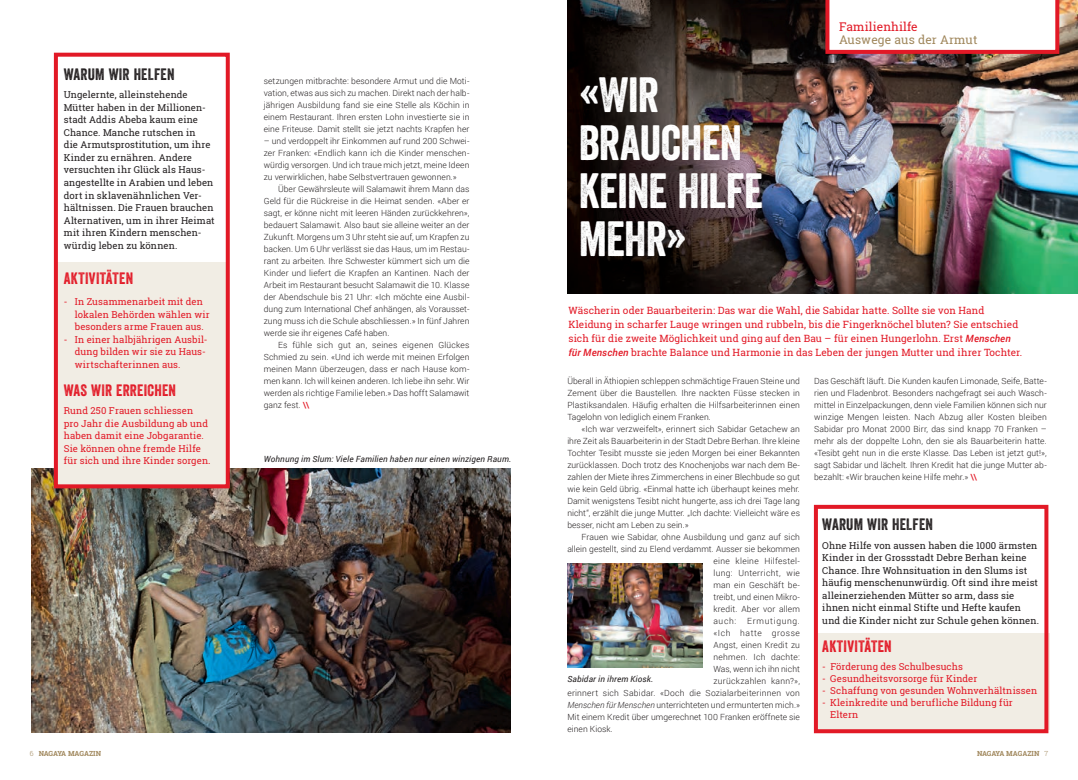
<style>
.page{position:relative;width:1078px;height:780px;background:#fff}
.page>*{position:absolute;margin:0;border:0;box-sizing:border-box;transform-origin:0 0}
.N_Head_M{font:48px/48px "Veneer";letter-spacing:-.015em;color:#fff}
.N_BU{font:16px "Veneer";letter-spacing:.02em;color:#e21926}
.N_Head_S{font:16px "Veneer";letter-spacing:.015em;color:#231f20}
.t1{font:12px "Roboto Slab";letter-spacing:.01em;color:#a0875c}
.t2{font:12px "Roboto Slab";letter-spacing:.01em;color:#e21926}
.N_Intro{font:10px/14px "Roboto Slab";letter-spacing:.005em;color:#e21926}
.Infokasten_Copy{font:9.5px/12.5px "Roboto Slab";letter-spacing:.01em;color:#231f20}
.N_BU-2{font:9.5px/12.5px "Roboto Slab";letter-spacing:.01em;color:#e21926}
.Infokasten_Copy-2{font:9.5px/12.5px "Roboto Slab";letter-spacing:.01em;color:#e21926}
.N__copy{font:300 8.5px/12px "Roboto";letter-spacing:.01em;color:#231f20;text-align:justify}
.N_BU-3{font:italic 8.5px "Roboto";letter-spacing:.02em;color:#231f20}
.N__copy-2{font:300 8.5px "Roboto";letter-spacing:.03em;color:#231f20}
.N__copy-3{font:300 8.5px "Roboto";letter-spacing:.035em;color:#231f20}
.N__copy-4{font:300 8.5px "Roboto";letter-spacing:.04em;color:#231f20}
.N__copy-5{font:300 8.5px "Roboto";letter-spacing:.07em;color:#231f20}
.N__copy-6{font:300 8.5px "Roboto";letter-spacing:.08em;color:#231f20}
.t3{font:700 7px "Roboto Slab";color:#a0875c}
.s1{font-size:10px}
.s2{font-weight:500;color:#e21926}
.s3{font-family:"Roboto";font-weight:500;font-style:italic}
.s4{font-style:italic}
.s5{font-weight:300}
</style>
<div class="page">
<img style="left:567px;top:0;width:510px;height:293px">
<img style="left:31px;top:468px;width:479px;height:264px">
<div style="left:817px;top:633px;width:231px;height:96px;background:#f1ede4"></div>
<div style="left:813px;top:505px;width:235px;height:228px;border:4px solid #e21926"></div>
<div style="left:56px;top:262px;width:172px;height:225px;background:#f1ede4"></div>
<div style="left:54px;top:53px;width:176px;height:435px;border:4px solid #e21926"></div>
<img style="left:567px;top:563px;width:135px;height:104px">
<svg style="left:825px;top:0;width:233px;height:54px"></svg>
<p class="N_Head_S" style="left:64px;top:64px;width:112px">WARUM WIR HELFEN</p>
<p class="Infokasten_Copy" style="left:64px;top:89px;width:148px">Ungelernte, alleinstehende<br>Mütter haben in der Millionen&shy;stadt Addis Abeba kaum eine<br>Chance. Manche rutschen in die Armutsprostitution, um ihre<br>Kinder zu ernähren. Andere versuchten ihr Glück als Haus-</p>
<p class="Infokasten_Copy" style="left:64px;top:176px;width:152px">angestellte in Arabien und leben dort in sklavenähnlichen Ver&shy;hältnissen. Die Frauen brauchen<br>Alternativen, um in ihrer Heimat mit ihren Kindern menschen&shy;würdig leben zu können.</p>
<p class="N_BU" style="left:64px;top:268px;width:71px">AKTIVITÄTEN</p>
<p class="Infokasten_Copy-2" style="left:75px;top:295px;width:136px;text-indent:-11px">- In Zusammenarbeit mit den lokalen Behörden wählen wir besonders arme Frauen aus.</p>
<p class="Infokasten_Copy-2" style="left:75px;top:333px;width:134px;text-indent:-11px">- In einer halbjährigen Ausbil&shy;dung bilden wir sie zu Haus&shy;wirtschafterinnen aus.</p>
<p class="N_BU" style="left:64px;top:380px;width:114px">WAS WIR ERREICHEN</p>
<p class="N_BU-2" style="left:64px;top:404px;width:148px">Rund 250 Frauen schliessen<br>pro Jahr die Ausbildung ab und haben damit eine Jobgarantie.<br>Sie können ohne fremde Hilfe für sich und ihre Kinder sorgen<span class="s1">.</span></p>
<p class="N__copy" style="left:264px;top:75px;width:207px">setzungen mitbrachte: besondere Armut und die Moti&shy;vation, etwas aus sich zu machen. Direkt nach der halb&shy;jährigen Ausbildung fand sie eine Stelle als Köchin in einem Restaurant. Ihren ersten Lohn investierte sie in eine Friteuse. Damit stellt sie jetzt nachts Krapfen her</p>
<p class="N__copy" style="left:264px;top:135px;width:207px">– und verdoppelt ihr Einkommen auf rund 200 Schwei&shy;zer Franken: «Endlich kann ich die Kinder menschen&shy;würdig versorgen. Und ich traue mich jetzt, meine Ideen zu verwirklichen, habe Selbstvertrauen gewonnen.»</p>
<p class="N__copy" style="left:264px;top:183px;width:207px;text-indent:14px">Über Gewährsleute will Salamawit ihrem Mann das Geld für die Rückreise in die Heimat senden. «Aber er sagt, er könne nicht mit leeren Händen zurückkehren», bedauert Salamawit. Also baut sie alleine weiter an der Zukunft. Morgens um 3 Uhr steht sie auf, um Krapfen zu backen. Um 6 Uhr verlässt sie das Haus, um im Restau&shy;rant zu arbeiten. Ihre Schwester kümmert sich um die Kinder und liefert die Krapfen an Kantinen. Nach der Arbeit im Restaurant besucht Salamawit die 10. Klasse der Abendschule bis 21 Uhr: «Ich möchte eine Ausbil&shy;dung zum International Chef anhängen, als Vorausset&shy;zung muss ich die Schule abschliessen.» In fünf Jahren werde sie ihr eigenes Café haben.</p>
<p class="N__copy" style="left:264px;top:339px;width:207px;text-indent:14px">Es fühle sich gut an, seines eigenen Glückes Schmied zu sein. «Und ich werde mit meinen Erfolgen meinen Mann überzeugen, dass er nach Hause kom&shy;men kann. Ich will keinen anderen. Ich liebe ihn sehr. Wir werden als richtige Familie leben.» Das hofft Salamawit ganz fest. <span class="s2">\\</span></p>
<p class="N_BU-3" style="left:264px;top:453px;width:249px">Wohnung im Slum: Viele Familien haben nur einen winzigen Raum.</p>
<p class="N_Head_M" style="left:578px;top:70px;width:165px">«WIR<br>BRAUCHEN</p>
<p class="N_Head_M" style="left:578px;top:166px;width:186px">KEINE HILFE</p>
<p class="N_Head_M" style="left:578px;top:214px;width:109px">MEHR»</p>
<p class="t2" style="left:839px;top:18px;width:80px">Familienhilfe</p>
<p class="t1" style="left:839px;top:31px;width:140px">Auswege aus der Armut</p>
<p class="N_Intro" style="left:568px;top:303px;width:455px">Wäscherin oder Bauarbeiterin: Das war die Wahl, die Sabidar hatte. Sollte sie von Hand Kleidung in scharfer Lauge wringen und rubbeln, bis die Fingerknöchel bluten? Sie entschied sich für die zweite Möglichkeit und ging auf den Bau – für einen Hungerlohn. Erst <span class="s3">Menschen für Menschen</span> brachte Balance und Harmonie in das Leben der jungen Mutter und ihrer Tochter.</p>
<p class="N__copy" style="left:567px;top:375px;width:234px">Überall in Äthiopien schleppen schmächtige Frauen Steine und Zement über die Baustellen. Ihre nackten Füsse stecken in Plastiksandalen. Häufig erhalten die Hilfsarbeiterinnen einen Tagelohn von lediglich einem Franken.</p>
<p class="N__copy" style="left:567px;top:423px;width:234px;text-indent:14px">«Ich war verzweifelt», erinnert sich Sabidar Getachew an ihre Zeit als Bauarbeiterin in der Stadt Debre Berhan. Ihre kleine Tochter Tesibt musste sie jeden Morgen bei einer Bekannten zurücklassen. Doch trotz des Knochenjobs war nach dem Be&shy;zahlen der Miete ihres Zimmerchens in einer Blechbude so gut wie kein Geld übrig. «Einmal hatte ich überhaupt keines mehr.<br>Damit wenigstens Tesibt nicht hungerte, ass ich drei Tage lang nicht“, erzählt die junge Mutter. „Ich dachte: Vielleicht wäre es besser, nicht am Leben zu sein.»</p>
<p class="N__copy" style="left:581px;top:531px;width:220px">Frauen wie Sabidar, ohne Ausbildung und ganz auf sich</p>
<p class="N__copy" style="left:567px;top:543px;width:234px">allein gestellt, sind zu Elend verdammt. Ausser sie bekommen</p>
<p class="N__copy-3" style="left:713px;top:555px;width:88px">eine kleine Hilfestel-</p>
<p class="N__copy-4" style="left:713px;top:567px;width:88px">lung: Unterricht, wie</p>
<p class="N__copy" style="left:713px;top:579px;width:88px">man ein Geschäft be-</p>
<p class="N__copy" style="left:713px;top:591px;width:88px">treibt, und einen Mikro-</p>
<p class="N__copy" style="left:713px;top:603px;width:88px">kredit. Aber vor allem</p>
<p class="N__copy" style="left:713px;top:615px;width:24px">auch:</p>
<p class="N__copy-6" style="left:747px;top:615px;width:54px">Ermutigung.</p>
<p class="N__copy-5" style="left:713px;top:627px;width:88px">«Ich hatte grosse</p>
<p class="N__copy" style="left:713px;top:639px;width:88px">Angst, einen Kredit zu</p>
<p class="N__copy-3" style="left:713px;top:651px;width:88px">nehmen. Ich dachte:</p>
<p class="N__copy" style="left:713px;top:663px;width:88px">Was, wenn ich ihn nicht</p>
<p class="N__copy-2" style="left:713px;top:675px;width:88px">zurückzahlen kann?»,</p>
<p class="N__copy-2" style="left:567px;top:687px;width:234px">erinnert sich Sabidar. «Doch die Sozialarbeiterinnen von</p>
<p class="N__copy" style="left:567px;top:699px;width:234px"><span class="s4">Menschen für Menschen</span> unterrichteten und ermunterten mich.»</p>
<p class="N__copy" style="left:567px;top:711px;width:234px">Mit einem Kredit über umgerechnet 100 Franken eröffnete sie</p>
<p class="N__copy" style="left:567px;top:723px;width:47px">einen Kiosk.</p>
<p class="N_BU-3" style="left:567px;top:672px;width:87px">Sabidar in ihrem Kiosk.</p>
<p class="N__copy" style="left:814px;top:375px;width:234px">Das Geschäft läuft. Die Kunden kaufen Limonade, Seife, Batte&shy;rien und Fladenbrot. Besonders nachgefragt sei auch Wasch&shy;mittel in Einzelpackungen, denn viele Familien können sich nur winzige Mengen leisten. Nach Abzug aller Kosten bleiben Sabidar pro Monat 2000 Birr, das sind knapp 70 Franken – mehr als der doppelte Lohn, den sie als Bauarbeiterin hatte. «Tesibt geht nun in die erste Klasse. Das Leben ist jetzt gut!», sagt Sabidar und lächelt. Ihren Kredit hat die junge Mutter ab&shy;bezahlt: «Wir brauchen keine Hilfe mehr.» <span class="s2">\\</span></p>
<p class="N_Head_S" style="left:822px;top:515px;width:112px">WARUM WIR HELFEN</p>
<p class="Infokasten_Copy" style="left:822px;top:539px;width:218px">Ohne Hilfe von aussen haben die 1000 ärmsten Kinder in der Grossstadt Debre Berhan keine Chance. Ihre Wohnsituation in den Slums ist häufig menschenunwürdig. Oft sind ihre meist alleinerziehenden Mütter so arm, dass sie ihnen nicht einmal Stifte und Hefte kaufen und die Kinder nicht zur Schule gehen können.</p>
<p class="N_BU" style="left:822px;top:636px;width:71px">AKTIVITÄTEN</p>
<p class="N_BU-2" style="left:822px;top:660px;width:142px">- Förderung des Schulbesuchs</p>
<p class="N_BU-2" style="left:822px;top:672px;width:156px">- Gesundheitsvorsorge für Kinder</p>
<p class="N_BU-2" style="left:822px;top:684px;width:216px">- Schaffung von gesunden Wohnverhältnissen</p>
<p class="N_BU-2" style="left:830px;top:696px;width:184px;line-height:12px;text-indent:-8px">- Kleinkredite und berufliche Bildung für<br>Eltern</p>
<p class="t3" style="left:30px;top:749px;width:73px"><span class="s5">6</span> NAGAYA MAGAZIN</p>
<p class="t3" style="left:976px;top:749px;width:73px">NAGAYA MAGAZIN <span class="s5">7</span></p>
</div>
